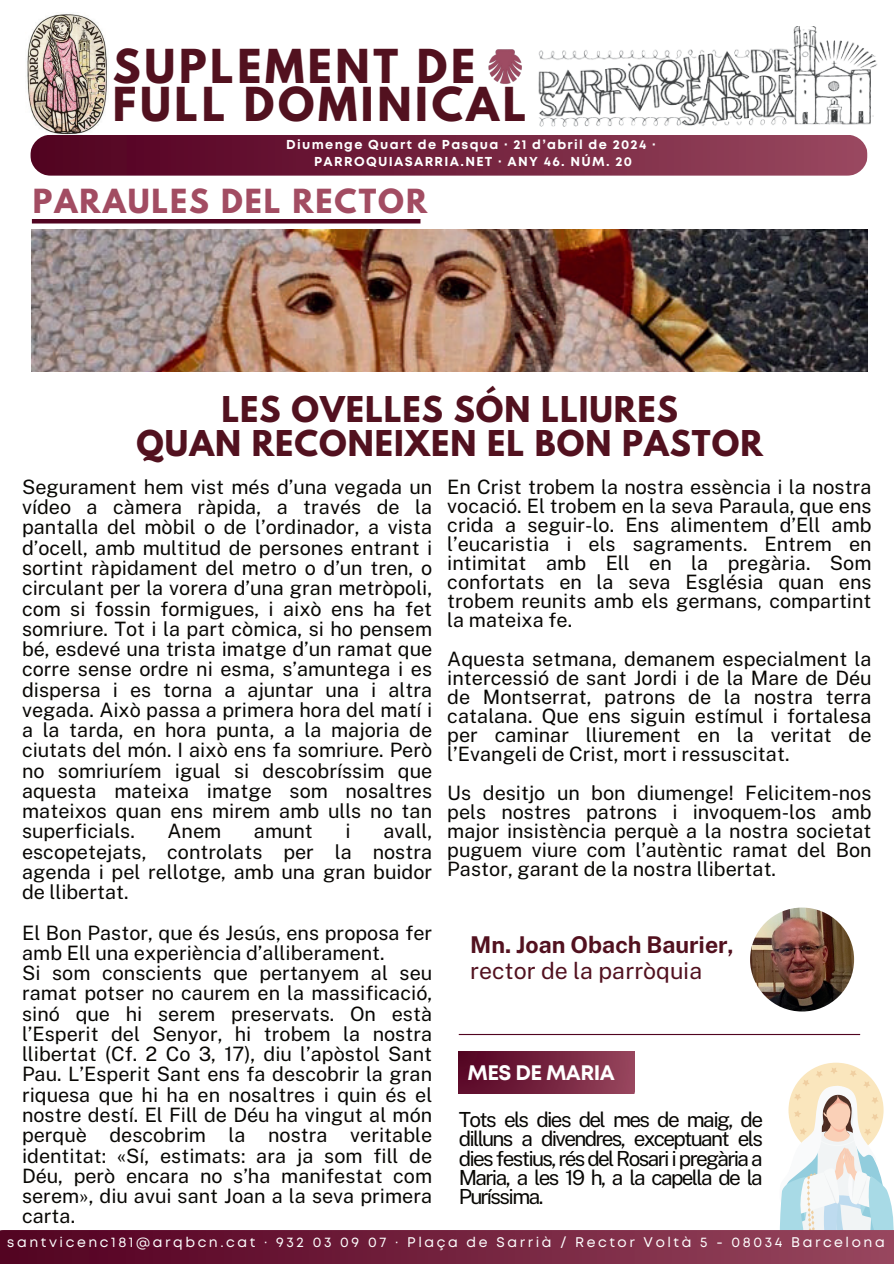
<style>
.page{position:relative;width:894px;height:1264px;background:#fff}
.page>*{position:absolute;margin:0;border:0;box-sizing:border-box;transform-origin:0 0}
.t1{font:700 41.4px/38.2px "League Spartan";letter-spacing:.09em;color:#52111f}
.t2{font:700 31.5px/33.8px "League Spartan";letter-spacing:.03em;color:#52111f;text-align:center}
.t3{font:700 29.4px "League Spartan";letter-spacing:.065em;color:#a24c62}
.t4{font:700 23.1px "Public Sans";color:#52111f}
.t5{font:23.1px "Public Sans";color:#52111f}
.t6{font:700 21px "Mont";letter-spacing:-.03em;color:#fff}
.t7{font:20.85px/19.2px "Public Sans";letter-spacing:-.08em;color:#080704;text-align:justify}
.t8{font:19.8px/20.2px "Public Sans";color:#080704;text-align:justify}
.t9{font:13.95px "Mont";letter-spacing:.185em;color:#fff}
.t10{font:700 12.9px/17.2px "Mont";letter-spacing:.1em;color:#fff;text-align:center}
</style>
<div class="page">
<img style="left:538px;top:26px;width:339px;height:101px">
<img style="left:27px;top:14px;width:80px;height:121px">
<img style="left:30px;top:135px;width:837px;height:41px">
<img style="left:750px;top:907px;width:105px;height:105px">
<svg style="left:779px;top:1067px;width:114px;height:163px"></svg>
<img style="left:0;top:1230px;width:893px;height:33px">
<img style="left:488px;top:49px;width:34px;height:35px">
<hr style="left:32px;top:219px;width:388px;height:4px;background:#510320">
<img style="left:32px;top:229px;width:835px;height:142px">
<hr style="left:458px;top:1033px;width:401px;height:2px;background:#510320">
<img style="left:458px;top:1051px;width:176px;height:42px">
<h1 class="t1" style="left:113px;top:46px;width:414px">SUPLEMENT DE<br>FULL DOMINICAL</h1>
<p class="t10" style="left:286px;top:136px;width:371px">Diumenge Quart de Pasqua · 21 d’abril de 2024 ·<br>PARROQUIASARRIA.NET · ANY 46. NÚM. 20</p>
<h3 class="t3" style="left:33px;top:178px;width:395px">PARAULES DEL RECTOR</h3>
<h2 class="t2" style="left:136px;top:392px;width:627px">LES OVELLES SÓN LLIURES<br>QUAN RECONEIXEN EL BON PASTOR</h2>
<p class="t8" style="left:22px;top:475px;width:411px">Segurament hem vist més d’una vegada un vídeo a càmera ràpida, a través de la pantalla del mòbil o de l’ordinador, a vista d’ocell, amb multitud de persones entrant i sortint ràpidament del metro o d’un tren, o circulant per la vorera d’una gran metròpoli, com si fossin formigues, i això ens ha fet somriure. Tot i la part còmica, si ho pensem bé, esdevé una trista imatge d’un ramat que corre sense ordre ni esma, s’amuntega i es dispersa i es torna a ajuntar una i altra vegada. Això passa a primera hora del matí i a la tarda, en hora punta, a la majoria de ciutats del món. I això ens fa somriure. Però no somriuríem igual si descobríssim que aquesta mateixa imatge som nosaltres mateixos quan ens mirem amb ulls no tan superficials.</p>
<p class="t8" style="left:22px;top:819px;width:411px;text-indent:361px">avall, escopetejats, controlats per la nostra agenda i pel rellotge, amb una gran buidor de llibertat.</p>
<p class="t8" style="left:22px;top:921px;width:411px;text-align:left">El Bon Pastor, que és Jesús, ens proposa fer amb Ell una experiència d’alliberament.<br>Si som conscients que pertanyem al seu ramat potser no caurem en la massificació, sinó que hi serem preservats. On està l’Esperit del Senyor, hi trobem la nostra llibertat (Cf. 2 Co 3, 17), diu l’apòstol Sant Pau. L’Esperit Sant ens fa descobrir la gran riquesa que hi ha en nosaltres i quin és el nostre destí. El Fill de Déu ha vingut al món perquè descobrim la nostra veritable identitat: «Sí, estimats: ara ja som fill de Déu, però encara no s’ha manifestat com serem», diu avui sant Joan a la seva primera carta.</p>
<p class="t8" style="left:167px;top:819px;width:55px">Anem</p>
<p class="t8" style="left:254px;top:819px;width:61px">amunt</p>
<p class="t8" style="left:345px;top:819px;width:7px">i</p>
<p class="t8" style="left:447px;top:475px;width:425px;line-height:19.2px">En Crist trobem la nostra essència i la nostra vocació. El trobem en la seva Paraula, que ens crida a seguir-lo. Ens alimentem d’Ell amb l’eucaristia i els sagraments. Entrem en intimitat amb Ell en la pregària. Som confortats en la seva Església quan ens trobem reunits amb els germans, compartint la mateixa fe.</p>
<p class="t8" style="left:447px;top:647px;width:425px;line-height:19.2px">Aquesta setmana, demanem especialment la intercessió de sant Jordi i de la Mare de Déu de Montserrat, patrons de la nostra terra catalana. Que ens siguin estímul i fortalesa per caminar lliurement en la veritat de l’Evangeli de Crist, mort i ressuscitat.</p>
<p class="t8" style="left:447px;top:781px;width:425px;line-height:19.2px">Us desitjo un bon diumenge! Felicitem-nos pels nostres patrons i invoquem-los amb major insistència perquè a la nostra societat puguem viure com l’autèntic ramat del Bon Pastor, garant de la nostra llibertat.</p>
<p class="t4" style="left:470px;top:928px;width:265px">Mn. Joan Obach Baurier,</p>
<p class="t5" style="left:470px;top:953px;width:234px">rector de la parròquia</p>
<p class="t6" style="left:467px;top:1058px;width:149px">MES DE MARIA</p>
<p class="t7" style="left:458px;top:1108px;width:306px">Tots els dies del mes de maig, de dilluns a divendres, exceptuant els dies festius, rés del Rosari i pregària a Maria, a les 19 h, a la capella de la Puríssima.</p>
<p class="t9" style="left:7px;top:1233px;width:878px">santvicenc181@arqbcn.cat · 932 03 09 07 · Plaça de Sarrià / Rector Voltà 5 - 08034 Barcelona</p>
</div>
